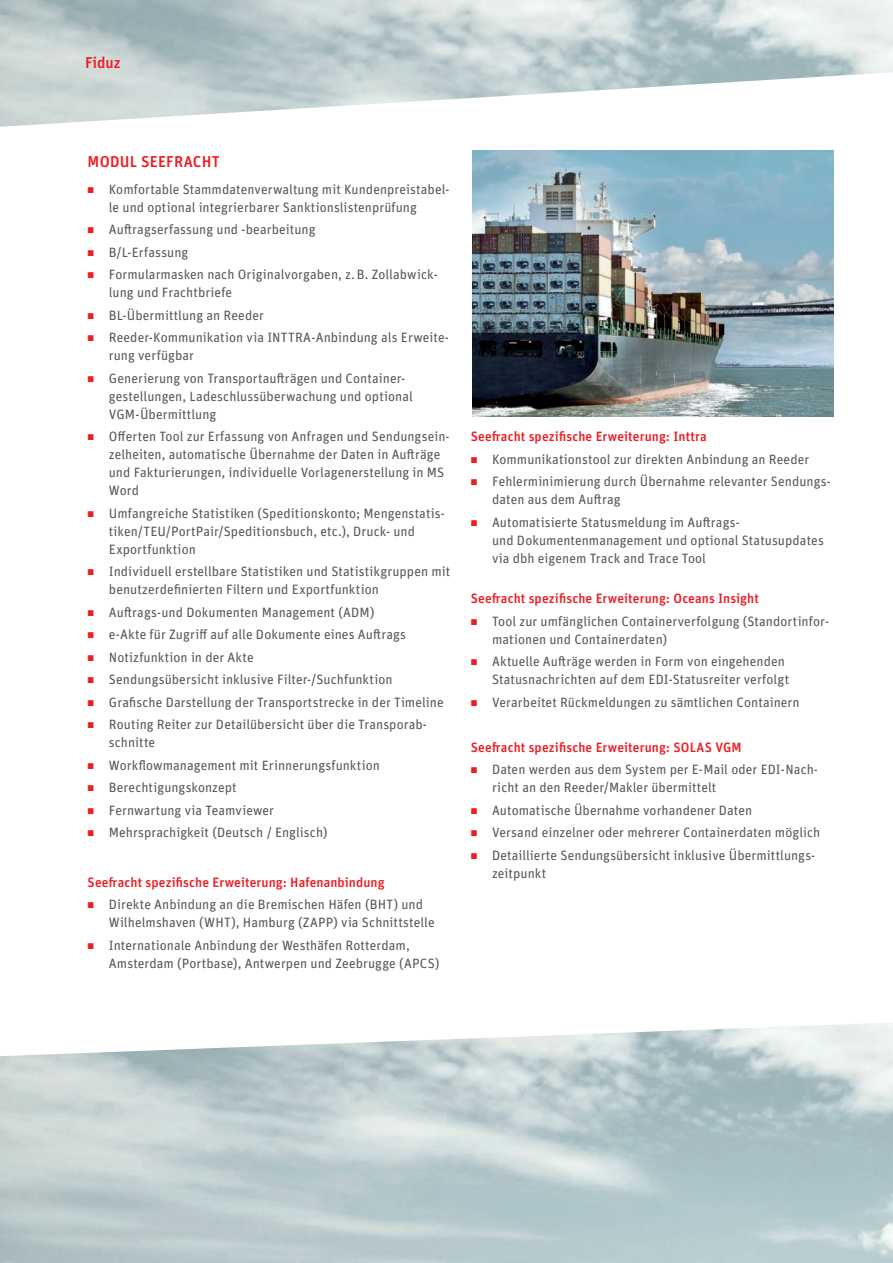
<style>
.page{position:relative;width:893px;height:1263px;background:#fff}
.page>*{position:absolute;margin:0;border:0;box-sizing:border-box;transform-origin:0 0}
.t1{font:500 15.75px "Unit O Tdbh";letter-spacing:.01em;color:#ee1d23}
.t2{font:13.5px/18px "Unit O Tdbh";letter-spacing:.005em;color:#57585a}
.t3{font:500 13.5px "Unit O Tdbh";letter-spacing:.01em;color:#ee1d23}
.s1{color:#ee1d23}
</style>
<div class="page">
<img style="left:472px;top:151px;width:361px;height:266px">
<p class="t1" style="left:85px;top:52px;width:37px">Fiduz</p>
<p class="t1" style="left:88px;top:151px;width:134px">MODUL SEEFRACHT</p>
<p class="t2" style="left:109px;top:180px;width:342px;text-indent:-21px"><span class="s1">•</span> Komfortable Stammdatenverwaltung mit Kundenpreistabel&shy;le und optional integrierbarer Sanktionslistenprüfung</p>
<p class="t2" style="left:88px;top:220px;width:229px"><span class="s1">•</span> Auftragserfassung und -bearbeitung</p>
<p class="t2" style="left:88px;top:243px;width:102px"><span class="s1">•</span> B/L-Erfassung</p>
<p class="t2" style="left:109px;top:265px;width:330px;text-indent:-21px"><span class="s1">•</span> Formularmasken nach Originalvorgaben, z.B. Zollabwick&shy;lung und Frachtbriefe</p>
<p class="t2" style="left:88px;top:306px;width:178px"><span class="s1">•</span> BL-Übermittlung an Reeder</p>
<p class="t2" style="left:109px;top:328px;width:341px;text-indent:-21px"><span class="s1">•</span> Reeder-Kommunikation via INTTRA-Anbindung als Erweite&shy;rung verfügbar</p>
<p class="t2" style="left:109px;top:369px;width:305px;text-indent:-21px"><span class="s1">•</span> Generierung von Transportaufträgen und Container&shy;gestellungen, Ladeschlussüberwachung und optional<br>VGM-Übermittlung</p>
<p class="t2" style="left:109px;top:427px;width:342px;text-indent:-21px"><span class="s1">•</span> Offerten Tool zur Erfassung von Anfragen und Sendungsein&shy;zelheiten, automatische Übernahme der Daten in Aufträge und Fakturierungen, individuelle Vorlagenerstellung in MS Word</p>
<p class="t2" style="left:109px;top:504px;width:337px;text-indent:-21px"><span class="s1">•</span> Umfangreiche Statistiken (Speditionskonto; Mengenstatis&shy;tiken/TEU/PortPair/Speditionsbuch, etc.), Druck- und<br>Exportfunktion</p>
<p class="t2" style="left:109px;top:562px;width:343px;text-indent:-21px"><span class="s1">•</span> Individuell erstellbare Statistiken und Statistikgruppen mit benutzerdefinierten Filtern und Exportfunktion</p>
<p class="t2" style="left:88px;top:603px;width:288px"><span class="s1">•</span> Auftrags-und Dokumenten Management (ADM)</p>
<p class="t2" style="left:88px;top:625px;width:320px"><span class="s1">•</span> e-Akte für Zugriff auf alle Dokumente eines Auftrags</p>
<p class="t2" style="left:88px;top:648px;width:168px"><span class="s1">•</span> Notizfunktion in der Akte</p>
<p class="t2" style="left:88px;top:670px;width:306px"><span class="s1">•</span> Sendungsübersicht inklusive Filter-/Suchfunktion</p>
<p class="t2" style="left:88px;top:693px;width:358px"><span class="s1">•</span> Grafische Darstellung der Transportstrecke in der Timeline</p>
<p class="t2" style="left:109px;top:715px;width:319px;text-indent:-21px"><span class="s1">•</span> Routing Reiter zur Detailübersicht über die Transporab&shy;schnitte</p>
<p class="t2" style="left:88px;top:756px;width:294px"><span class="s1">•</span> Workflowmanagement mit Erinnerungsfunktion</p>
<p class="t2" style="left:88px;top:778px;width:151px"><span class="s1">•</span> Berechtigungskonzept</p>
<p class="t2" style="left:88px;top:801px;width:188px"><span class="s1">•</span> Fernwartung via Teamviewer</p>
<p class="t2" style="left:88px;top:823px;width:241px"><span class="s1">•</span> Mehrsprachigkeit (Deutsch / Englisch)</p>
<p class="t3" style="left:88px;top:873px;width:298px">Seefracht spezifische Erweiterung: Hafenanbindung</p>
<p class="t2" style="left:109px;top:895px;width:327px;text-indent:-21px"><span class="s1">•</span> Direkte Anbindung an die Bremischen Häfen (BHT) und<br>Wilhelmshaven (WHT), Hamburg (ZAPP) via Schnittstelle</p>
<p class="t2" style="left:109px;top:936px;width:332px;text-indent:-21px"><span class="s1">•</span> Internationale Anbindung der Westhäfen Rotterdam,<br>Amsterdam (Portbase), Antwerpen und Zeebrugge (APCS)</p>
<p class="t3" style="left:471px;top:428px;width:238px">Seefracht spezifische Erweiterung: Inttra</p>
<p class="t2" style="left:471px;top:450px;width:340px"><span class="s1">•</span> Kommunikationstool zur direkten Anbindung an Reeder</p>
<p class="t2" style="left:492px;top:472px;width:340px;text-indent:-21px"><span class="s1">•</span> Fehlerminimierung durch Übernahme relevanter Sendungs&shy;daten aus dem Auftrag</p>
<p class="t2" style="left:492px;top:513px;width:333px;text-indent:-21px"><span class="s1">•</span> Automatisierte Statusmeldung im Auftrags-<br>und Dokumentenmanagement und optional Statusupdates via dbh eigenem Track and Trace Tool</p>
<p class="t3" style="left:471px;top:590px;width:290px">Seefracht spezifische Erweiterung: Oceans Insight</p>
<p class="t2" style="left:492px;top:612px;width:338px;text-indent:-21px"><span class="s1">•</span> Tool zur umfänglichen Containerverfolgung (Standortinfor&shy;mationen und Containerdaten)</p>
<p class="t2" style="left:492px;top:652px;width:299px;text-indent:-21px"><span class="s1">•</span> Aktuelle Aufträge werden in Form von eingehenden<br>Statusnachrichten auf dem EDI-Statusreiter verfolgt</p>
<p class="t2" style="left:471px;top:693px;width:330px"><span class="s1">•</span> Verarbeitet Rückmeldungen zu sämtlichen Containern</p>
<p class="t3" style="left:471px;top:738px;width:272px">Seefracht spezifische Erweiterung: SOLAS VGM</p>
<p class="t2" style="left:492px;top:760px;width:327px;text-indent:-21px"><span class="s1">•</span> Daten werden aus dem System per E-Mail oder EDI-Nach&shy;richt an den Reeder/Makler übermittelt</p>
<p class="t2" style="left:471px;top:801px;width:283px"><span class="s1">•</span> Automatische Übernahme vorhandener Daten</p>
<p class="t2" style="left:471px;top:823px;width:351px"><span class="s1">•</span> Versand einzelner oder mehrerer Containerdaten möglich</p>
<p class="t2" style="left:492px;top:846px;width:325px;text-indent:-21px"><span class="s1">•</span> Detaillierte Sendungsübersicht inklusive Übermittlungs&shy;zeitpunkt</p>
</div>
